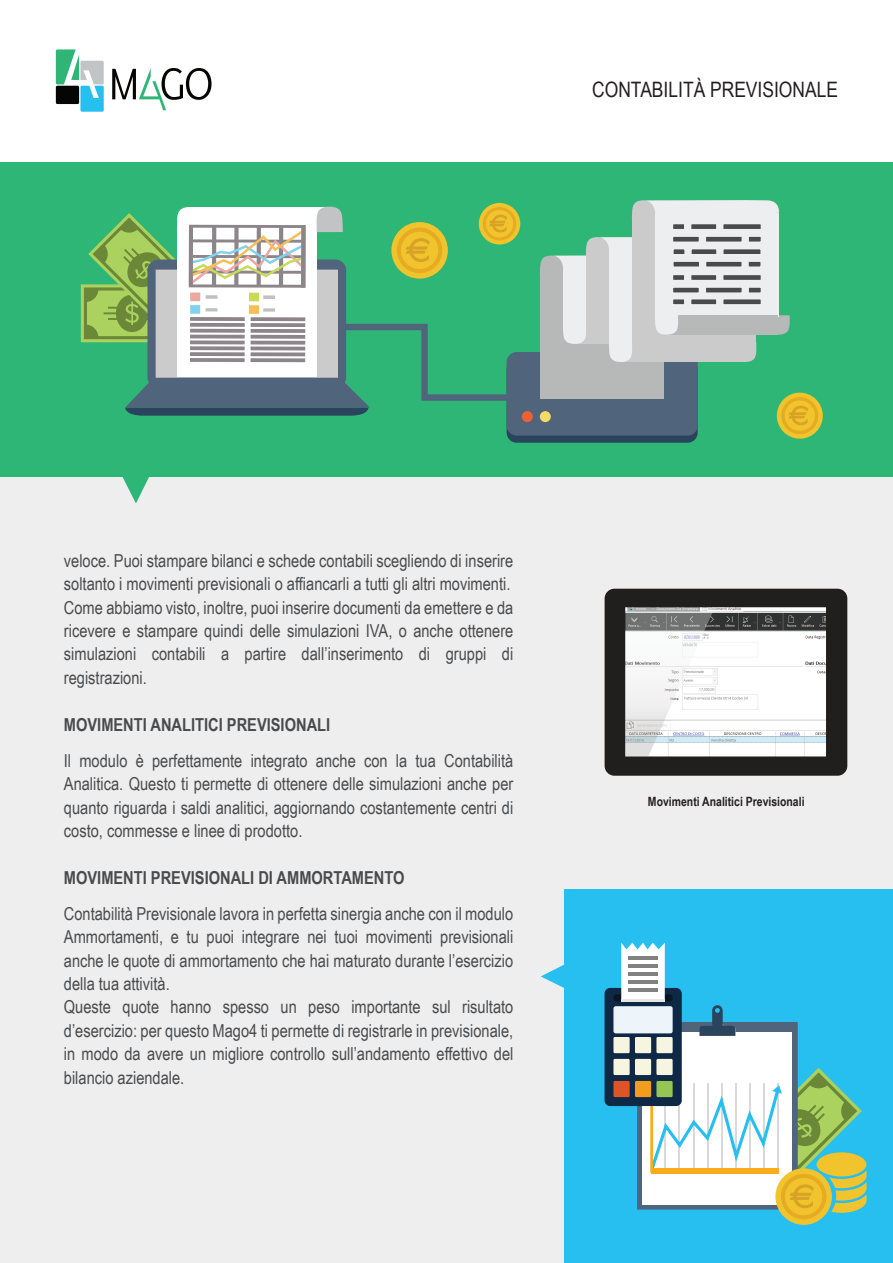
<style>
.page{position:relative;width:893px;height:1263px;background:#fff}
.page>*{position:absolute;margin:0;border:0;box-sizing:border-box;transform-origin:0 0}
.t1{font:21.3px "Arial Narrow";color:#231f20}
.t2{font:17.85px/23.4px "Arial Narrow";color:#494a4b}
.t3{font:700 17.85px "Arial Narrow";color:#494a4b}
.t4{font:700 12.75px "Arial Narrow";color:#231f20}
</style>
<div class="page">
<div style="left:0;top:350px;width:893px;height:913px;background:#eeeeef"></div>
<svg style="left:112px;top:68px;width:100px;height:42px"></svg>
<svg style="left:56px;top:49px;width:48px;height:63px"></svg>
<div style="left:0;top:162px;width:893px;height:314px;background:#2db676"></div>
<div style="left:81px;top:284px;width:102px;height:58px;background:#abd25e"></div>
<svg style="left:112px;top:476px;width:47px;height:27px"></svg>
<div style="left:564px;top:889px;width:329px;height:374px;background:#27bef0"></div>
<svg style="left:541px;top:964px;width:23px;height:24px"></svg>
<svg style="left:605px;top:589px;width:242px;height:187px"></svg>
<div style="left:637px;top:1022px;width:161px;height:187px;background:#50657b"></div>
<div style="left:642px;top:1032px;width:150px;height:172px;background:#fff"></div>
<svg style="left:699px;top:1005px;width:37px;height:31px"></svg>
<div style="left:604px;top:988px;width:78px;height:118px;background:#0e2846;border-radius:6px"></div>
<div style="left:613px;top:994px;width:60px;height:7px;background:#0a1620;border-radius:3px"></div>
<div style="left:613px;top:1006px;width:60px;height:27px;background:#edf5fb;border-radius:2px"></div>
<div style="left:613px;top:1037px;width:17px;height:16px;background:#f5f5e0"></div>
<div style="left:635px;top:1037px;width:16px;height:16px;background:#f5f5e0"></div>
<div style="left:656px;top:1037px;width:17px;height:16px;background:#f5f5e0"></div>
<div style="left:613px;top:1059px;width:17px;height:16px;background:#f5f5e0"></div>
<div style="left:635px;top:1059px;width:16px;height:16px;background:#f5f5e0"></div>
<div style="left:656px;top:1059px;width:17px;height:16px;background:#f5f5e0"></div>
<div style="left:613px;top:1081px;width:17px;height:16px;background:#dd5526"></div>
<div style="left:635px;top:1081px;width:16px;height:16px;background:#f39d1e"></div>
<svg style="left:621px;top:943px;width:44px;height:56px;background:#e4f0f3"></svg>
<hr style="left:621px;top:999px;width:44px;height:3px;background:#e6e7e6">
<hr style="left:628px;top:956px;width:30px;height:3px;background:#808180">
<hr style="left:628px;top:964px;width:30px;height:3px;background:#808180">
<hr style="left:628px;top:972px;width:30px;height:3px;background:#808180">
<hr style="left:628px;top:980px;width:30px;height:3px;background:#808180">
<hr style="left:628px;top:988px;width:30px;height:3px;background:#808180">
<svg style="left:650px;top:1068px;width:216px;height:156px"></svg>
<div style="left:507px;top:359px;width:191px;height:84px;background:#2b445d;border-radius:10px"></div>
<div style="left:507px;top:352px;width:191px;height:84px;background:#50657b;border-radius:10px"></div>
<div style="left:522px;top:411px;width:11px;height:11px;background:#f16033;border-radius:50%"></div>
<div style="left:540px;top:411px;width:11px;height:11px;background:#f3dc65;border-radius:50%"></div>
<svg style="left:778px;top:315px;width:12px;height:20px"></svg>
<div style="left:540px;top:269px;width:124px;height:130px;background:#b7b8b8"></div>
<div style="left:563px;top:268px;width:124px;height:58px;background:#edeeef"></div>
<svg style="left:563px;top:326px;width:23px;height:18px"></svg>
<div style="left:586px;top:250px;width:124px;height:94px;background:#cccbcb"></div>
<svg style="left:539px;top:237px;width:93px;height:38px"></svg>
<div style="left:609px;top:250px;width:124px;height:94px;background:#edeeef"></div>
<svg style="left:745px;top:343px;width:12px;height:19px"></svg>
<div style="left:620px;top:342px;width:125px;height:20px;background:#cccbcb"></div>
<svg style="left:609px;top:342px;width:23px;height:20px"></svg>
<div style="left:632px;top:214px;width:124px;height:130px;background:#cccbcb"></div>
<svg style="left:631px;top:200px;width:148px;height:20px;background:#dce4e1"></svg>
<div style="left:655px;top:213px;width:124px;height:103px;background:#edeeef"></div>
<div style="left:666px;top:315px;width:112px;height:20px;background:#b7b8b8"></div>
<svg style="left:655px;top:315px;width:23px;height:20px"></svg>
<svg style="left:673px;top:224px;width:11px;height:5px"></svg>
<svg style="left:691px;top:224px;width:26px;height:5px"></svg>
<svg style="left:723px;top:224px;width:38px;height:5px"></svg>
<svg style="left:706px;top:236px;width:36px;height:6px"></svg>
<svg style="left:749px;top:236px;width:12px;height:6px"></svg>
<svg style="left:673px;top:236px;width:26px;height:6px"></svg>
<svg style="left:673px;top:249px;width:12px;height:5px"></svg>
<svg style="left:691px;top:249px;width:26px;height:5px"></svg>
<svg style="left:723px;top:249px;width:38px;height:5px"></svg>
<svg style="left:706px;top:261px;width:36px;height:6px"></svg>
<svg style="left:748px;top:261px;width:13px;height:6px"></svg>
<svg style="left:673px;top:261px;width:26px;height:6px"></svg>
<svg style="left:673px;top:275px;width:11px;height:5px"></svg>
<svg style="left:691px;top:275px;width:26px;height:5px"></svg>
<svg style="left:723px;top:275px;width:38px;height:5px"></svg>
<svg style="left:706px;top:287px;width:36px;height:6px"></svg>
<svg style="left:749px;top:287px;width:12px;height:6px"></svg>
<svg style="left:673px;top:287px;width:26px;height:6px"></svg>
<svg style="left:673px;top:299px;width:11px;height:6px"></svg>
<svg style="left:691px;top:299px;width:26px;height:6px"></svg>
<svg style="left:723px;top:299px;width:38px;height:6px"></svg>
<div style="left:777px;top:393px;width:46px;height:46px;background:#f1c42e;border-radius:50%"></div>
<svg style="left:783px;top:399px;width:34px;height:36px"></svg>
<div style="left:781px;top:397px;width:37px;height:37px;border:3px solid #e5ab22;border-radius:50%"></div>
<svg style="left:788px;top:405px;width:21px;height:20px"></svg>
<div style="left:479px;top:203px;width:41px;height:41px;background:#f1c42e;border-radius:50%"></div>
<svg style="left:84px;top:207px;width:449px;height:209px"></svg>
<p class="t1" style="left:592px;top:74px;width:247px">CONTABILITÀ PREVISIONALE</p>
<p class="t2" style="left:64px;top:548px;width:451px">veloce. Puoi stampare bilanci e schede contabili scegliendo di inserire soltanto i movimenti previsionali o affiancarli a tutti gli altri movimenti.<br>Come abbiamo visto, inoltre, puoi inserire documenti da emettere e da ricevere e stampare quindi delle simulazioni IVA, o anche ottenere simulazioni contabili a partire dall’inserimento di gruppi di registrazioni.</p>
<p class="t3" style="left:64px;top:711px;width:268px">MOVIMENTI ANALITICI PREVISIONALI</p>
<p class="t2" style="left:64px;top:748px;width:451px;text-align:justify">Il modulo è perfettamente integrato anche con la tua Contabilità Analitica. Questo ti permette di ottenere delle simulazioni anche per quanto riguarda i saldi analitici, aggiornando costantemente centri di costo, commesse e linee di prodotto.</p>
<p class="t3" style="left:64px;top:864px;width:342px">MOVIMENTI PREVISIONALI DI AMMORTAMENTO</p>
<p class="t2" style="left:64px;top:901px;width:451px">Contabilità Previsionale lavora in perfetta sinergia anche con il modulo Ammortamenti, e tu puoi integrare nei tuoi movimenti previsionali anche le quote di ammortamento che hai maturato durante l’esercizio della tua attività.<br>Queste quote hanno spesso un peso importante sul risultato d’esercizio: per questo Mago4 ti permette di registrarle in previsionale, in modo da avere un migliore controllo sull’andamento effettivo del bilancio aziendale.</p>
<p class="t4" style="left:648px;top:792px;width:158px">Movimenti Analitici Previsionali</p>
</div>
